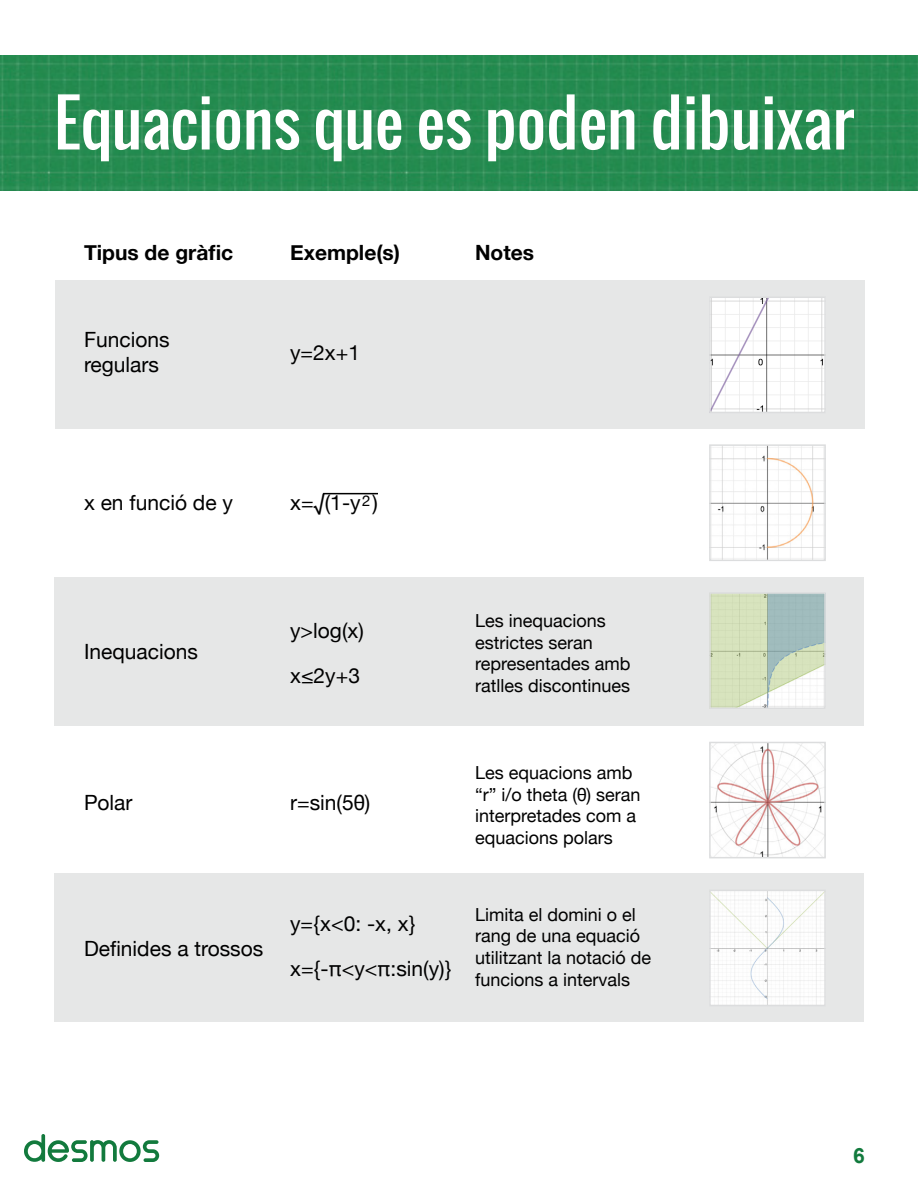
<style>
.page{position:relative;width:918px;height:1188px;background:#fff}
.page>*{position:absolute;margin:0;border:0;box-sizing:border-box;transform-origin:0 0}
.t1{font:63px "Oswald";color:#fff}
.t2{font:21px/25.2px "Helvetica Neue";color:#000}
.t3{font:700 21px "Helvetica Neue";color:#000}
.t4{font:700 21px "Arial";color:#127a3d}
.t5{font:18px/21.6px "Helvetica Neue";color:#000}
.t6{font:15px "Helvetica Neue";color:#000}
</style>
<div class="page">
<img style="left:0;top:55px;width:918px;height:135px">
<svg style="left:24px;top:1134px;width:135px;height:28px"></svg>
<div style="left:56px;top:281px;width:809px;height:148px;background:#e6e7e7"></div>
<div style="left:54px;top:577px;width:810px;height:149px;background:#e6e7e7"></div>
<div style="left:54px;top:874px;width:810px;height:148px;background:#e6e7e7"></div>
<img style="left:712px;top:300px;width:111px;height:110px">
<div style="left:709px;top:297px;width:117px;height:116px;border:2px solid #dcddde"></div>
<img style="left:712px;top:595px;width:111px;height:111px">
<div style="left:709px;top:592px;width:117px;height:117px;border:2px solid #dcddde"></div>
<img style="left:712px;top:893px;width:111px;height:110px">
<div style="left:709px;top:890px;width:117px;height:116px;border:2px solid #dcddde"></div>
<img style="left:712px;top:745px;width:111px;height:110px">
<div style="left:709px;top:742px;width:117px;height:116px;border:2px solid #dcddde"></div>
<img style="left:712px;top:447px;width:111px;height:111px">
<div style="left:709px;top:444px;width:117px;height:117px;border:2px solid #dcddde"></div>
<hr style="left:323px;top:493px;width:55px;height:1px;background:#000">
<p class="t1" style="left:54px;top:75px;width:801px">Equacions que es poden dibuixar</p>
<p class="t3" style="left:84px;top:236px;width:151px">Tipus de gràfic</p>
<p class="t3" style="left:290px;top:236px;width:111px">Exemple(s)</p>
<p class="t3" style="left:475px;top:236px;width:61px">Notes</p>
<p class="t2" style="left:84px;top:328px;width:87px">Funcions regulars</p>
<p class="t2" style="left:290px;top:341px;width:71px">y=2x+1</p>
<p class="t2" style="left:84px;top:492px;width:150px">x en funció de y</p>
<p class="t2" style="left:290px;top:492px;width:89px">x=√(1-y )</p>
<p class="t6" style="left:362px;top:490px;width:10px">2</p>
<p class="t2" style="left:84px;top:640px;width:115px">Inequacions</p>
<p class="t2" style="left:290px;top:619px;width:75px">y&gt;log(x)</p>
<p class="t2" style="left:290px;top:664px;width:71px">x≤2y+3</p>
<p class="t5" style="left:475px;top:611px;width:157px">Les inequacions estrictes seran representades amb ratlles discontinues</p>
<p class="t2" style="left:84px;top:791px;width:50px">Polar</p>
<p class="t2" style="left:84px;top:938px;width:181px">Definides a trossos</p>
<p class="t2" style="left:290px;top:791px;width:82px">r=sin(5θ)</p>
<p class="t2" style="left:290px;top:912px;width:127px">y={x&lt;0: -x, x}</p>
<p class="t2" style="left:290px;top:957px;width:163px">x={-π&lt;y&lt;π:sin(y)}</p>
<p class="t5" style="left:475px;top:763px;width:167px">Les equacions amb “r” i/o theta (θ) seran interpretades com a equacions polars</p>
<p class="t5" style="left:475px;top:905px;width:178px">Limita el domini o el rang de una equació utilitzant la notació de funcions a intervals</p>
<p class="t4" style="left:853px;top:1142px;width:13px">6</p>
</div>
